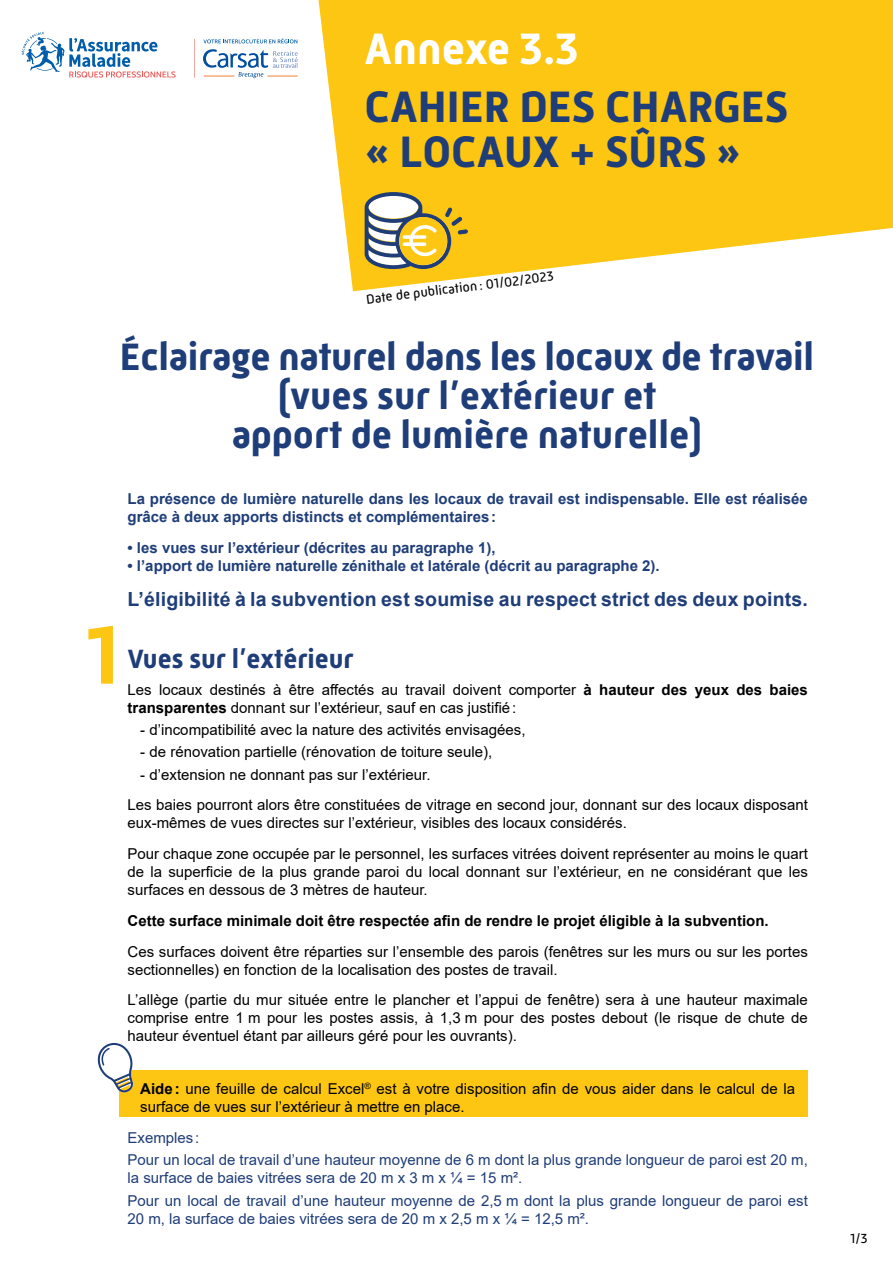
<style>
.page{position:relative;width:893px;height:1263px;background:#fff}
.page>*{position:absolute;margin:0;border:0;box-sizing:border-box;transform-origin:0 0}
.t1{font:700 84px "Mic 32 New";color:#fdc612}
.t2{font:700 45px/45px "Mic 32 New";color:#1f3d78}
.t3{font:700 45px "Mic 32 New";color:#fff}
.t4{font:700 39px/39px "Mic 32 New";color:#1f3d78;text-align:center}
.t5{font:700 27px "Mic 32 New";color:#1f3d78}
.t6{font:700 19.5px "Arial";letter-spacing:.01em;color:#1f3d78}
.t7{font:15px/18px "Arial";color:#000}
.t8{font:15px/22.2px "Arial";color:#1f3d78}
.t9{font:700 15px/18px "Arial";color:#1f3d78}
.t10{font:700 15px "Arial";color:#000}
.t11{font:13.5px "Mic 32 New";color:#000}
.s1{font-weight:700}
</style>
<div class="page">
<svg style="left:21px;top:32px;width:155px;height:46px"></svg>
<svg style="left:203px;top:38px;width:94px;height:5px"></svg>
<svg style="left:194px;top:39px;width:1px;height:39px"></svg>
<svg style="left:203px;top:49px;width:95px;height:29px"></svg>
<div style="left:119px;top:1070px;width:689px;height:47px;background:#fdc612"></div>
<svg style="left:319px;top:0;width:574px;height:291px;background:#fdcd32"></svg>
<svg style="left:365px;top:192px;width:103px;height:77px"></svg>
<svg style="left:97px;top:1043px;width:36px;height:49px"></svg>
<h2 class="t3" style="left:365px;top:23px;width:216px">Annexe 3.3</h2>
<h2 class="t2" style="left:365px;top:84px;width:425px">CAHIER DES CHARGES « LOCAUX + SÛRS »</h2>
<p class="t11" style="left:365px;top:291px;width:190px;rotate:-7deg">Date de publication : 01/02/2023</p>
<h3 class="t4" style="left:120px;top:337px;width:696px">Éclairage naturel dans les locaux de travail (vues sur l’extérieur et<br>apport de lumière naturelle)</h3>
<h1 class="t1" style="left:85px;top:607px;width:36px">1</h1>
<p class="t9" style="left:128px;top:490px;width:682px">La présence de lumière naturelle dans les locaux de travail est indispensable. Elle est réalisée grâce à deux apports distincts et complémentaires:</p>
<p class="t9" style="left:128px;top:539px;width:369px">• les vues sur l’extérieur (décrites au paragraphe 1),</p>
<p class="t9" style="left:128px;top:557px;width:534px">• l’apport de lumière naturelle zénithale et latérale (décrit au paragraphe 2).</p>
<h3 class="t6" style="left:128px;top:586px;width:682px">L’éligibilité à la subvention est soumise au respect strict des deux points.</h3>
<h3 class="t5" style="left:128px;top:643px;width:228px">Vues sur l’extérieur</h3>
<p class="t7" style="left:128px;top:680px;width:682px">Les locaux destinés à être affectés au travail doivent comporter <span class="s1">à hauteur des yeux des baies transparentes</span> donnant sur l’extérieur, sauf en cas justifié:</p>
<p class="t7" style="left:140px;top:721px;width:387px">- d’incompatibilité avec la nature des activités envisagées,</p>
<p class="t7" style="left:140px;top:743px;width:353px">- de rénovation partielle (rénovation de toiture seule),</p>
<p class="t7" style="left:128px;top:759px;width:682px;line-height:30.8px;text-indent:13px">- d’extension ne donnant pas sur l’extérieur.<br>Les baies pourront alors être constituées de vitrage en second jour, donnant sur des locaux disposant</p>
<p class="t7" style="left:128px;top:808px;width:682px;line-height:30.8px">eux-mêmes de vues directes sur l’extérieur, visibles des locaux considérés.<br>Pour chaque zone occupée par le personnel, les surfaces vitrées doivent représenter au moins le quart</p>
<p class="t7" style="left:128px;top:863px;width:682px">de la superficie de la plus grande paroi du local donnant sur l’extérieur, en ne considérant que les surfaces en dessous de 3 mètres de hauteur.</p>
<p class="t10" style="left:128px;top:910px;width:643px">Cette surface minimale doit être respectée afin de rendre le projet éligible à la subvention.</p>
<p class="t7" style="left:128px;top:942px;width:682px">Ces surfaces doivent être réparties sur l’ensemble des parois (fenêtres sur les murs ou sur les portes sectionnelles) en fonction de la localisation des postes de travail.</p>
<p class="t7" style="left:128px;top:991px;width:682px;text-align:justify">L’allège (partie du mur située entre le plancher et l’appui de fenêtre) sera à une hauteur maximale comprise entre 1 m pour les postes assis, à 1,3 m pour des postes debout (le risque de chute de hauteur éventuel étant par ailleurs géré pour les ouvrants).</p>
<p class="t7" style="left:140px;top:1080px;width:656px"><span class="s1">Aide:</span> une feuille de calcul Excel<sup>®</sup> est à votre disposition afin de vous aider dans le calcul de la surface de vues sur l’extérieur à mettre en place.</p>
<p class="t8" style="left:128px;top:1127px;width:682px">Exemples :<br>Pour un local de travail d’une hauteur moyenne de 6 m dont la plus grande longueur de paroi est 20 m,</p>
<p class="t8" style="left:128px;top:1167px;width:682px">la surface de baies vitrées sera de 20 m x 3 m x ¼ = 15 m².<br>Pour un local de travail d’une hauteur moyenne de 2,5 m dont la plus grande longueur de paroi est</p>
<p class="t8" style="left:128px;top:1207px;width:463px">20 m, la surface de baies vitrées sera de 20 m x 2,5 m x ¼ = 12,5 m².</p>
<p class="t11" style="left:850px;top:1231px;width:19px">1/3</p>
</div>
